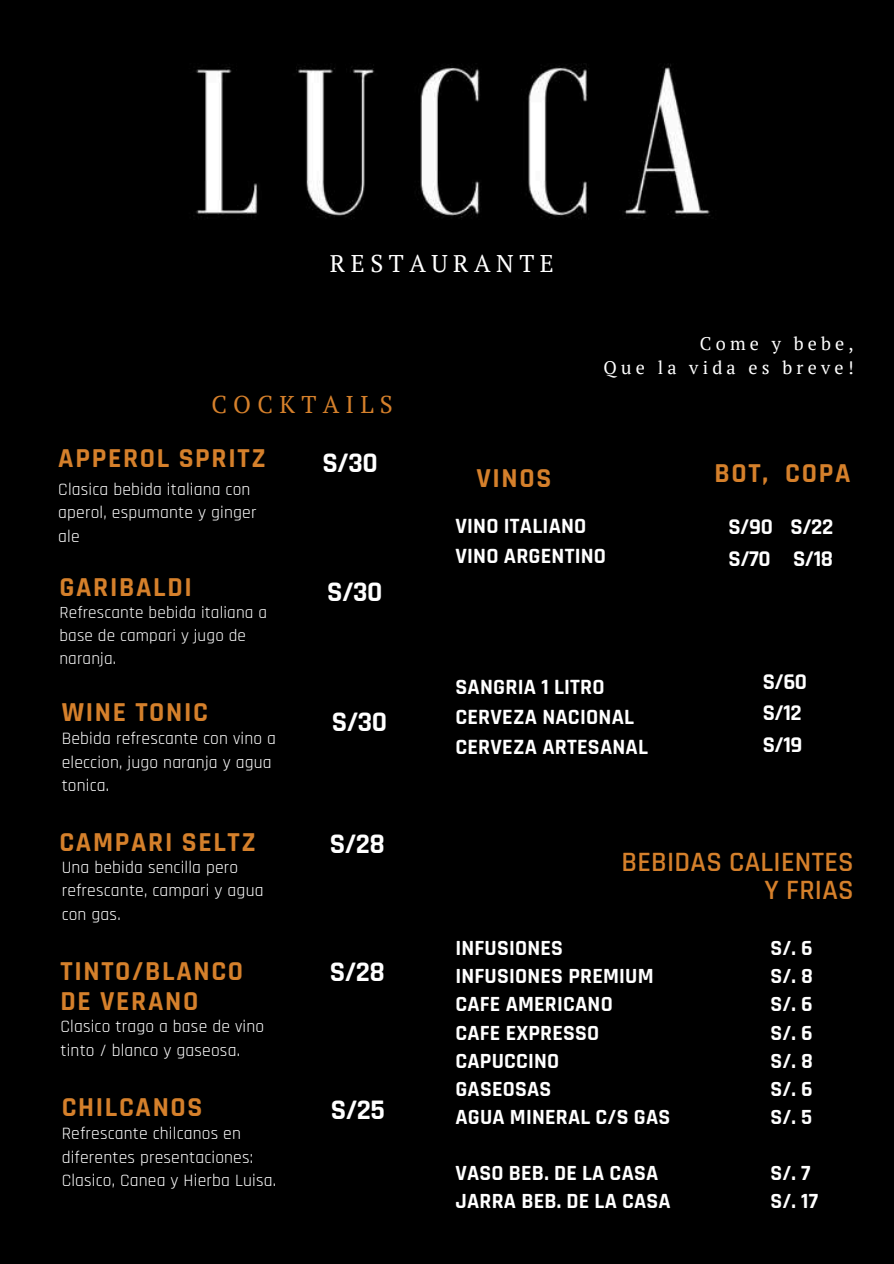
<style>
.page{position:relative;width:894px;height:1264px;background:#fff}
.page>*{position:absolute;margin:0;border:0;box-sizing:border-box;transform-origin:0 0}
.t1{font:700 28.65px "Rajdhani";letter-spacing:-.02em;color:#fff}
.t2{font:600 28.35px/28.2px "Rajdhani";letter-spacing:.01em;color:#d5802b;text-align:right}
.t3{font:700 27.75px/30.3px "Rajdhani";letter-spacing:.06em;color:#d5802b}
.t4{font:24.15px "PT Serif";letter-spacing:.23em;color:#fff}
.t5{font:24.15px "PT Serif";letter-spacing:.26em;color:#d5802b}
.t6{font:700 22.8px/31.5px "Rajdhani";letter-spacing:-.02em;color:#fff}
.t7{font:700 22.05px/30.3px "Rajdhani";letter-spacing:.01em;color:#fff}
.t8{font:700 21.9px/28.2px "Rajdhani";letter-spacing:.01em;color:#fff}
.t9{font:18.15px/24px "PT Serif";letter-spacing:.23em;color:#fff;text-align:right}
.t10{font:17.55px/23.7px "Rajdhani";letter-spacing:.01em;color:#fff}
.t11{font:17.1px/23.1px "Rajdhani";letter-spacing:.01em;color:#fff}
</style>
<div class="page">
<div style="left:0;top:0;width:893px;height:1263px;background:#000"></div>
<img style="left:196px;top:63px;width:514px;height:155px">
<h3 class="t4" style="left:330px;top:247px;width:225px">RESTAURANTE</h3>
<p class="t9" style="left:603px;top:331px;width:252px">Come y bebe,<br>Que la vida es breve!</p>
<h3 class="t5" style="left:211px;top:387px;width:183px">COCKTAILS</h3>
<h3 class="t3" style="left:58px;top:443px;width:209px">APPEROL SPRITZ</h3>
<p class="t10" style="left:58px;top:477px;width:200px">Clasica bebida italiana con aperol, espumante y ginger ale</p>
<h1 class="t1" style="left:322px;top:445px;width:57px">S/30</h1>
<h3 class="t3" style="left:59px;top:572px;width:134px">GARIBALDI</h3>
<p class="t11" style="left:59px;top:601px;width:209px">Refrescante bebida italiana a base de campari y jugo de naranja.</p>
<h3 class="t3" style="left:62px;top:698px;width:148px">WINE TONIC</h3>
<p class="t10" style="left:62px;top:727px;width:216px">Bebida refrescante con vino a eleccion, jugo naranja y agua tonica.</p>
<h3 class="t3" style="left:59px;top:828px;width:198px">CAMPARI SELTZ</h3>
<p class="t10" style="left:62px;top:855px;width:203px">Una bebida sencilla pero refrescante, campari y agua con gas.</p>
<h3 class="t3" style="left:60px;top:956px;width:184px">TINTO/BLANCO<br>DE VERANO</h3>
<p class="t10" style="left:60px;top:1015px;width:205px">Clasico trago a base de vino tinto / blanco y gaseosa.</p>
<h3 class="t3" style="left:62px;top:1093px;width:142px">CHILCANOS</h3>
<p class="t10" style="left:62px;top:1121px;width:216px">Refrescante chilcanos en diferentes presentaciones:<br>Clasico, Canea y Hierba Luisa.</p>
<h1 class="t1" style="left:327px;top:574px;width:57px">S/30</h1>
<h1 class="t1" style="left:332px;top:704px;width:57px">S/30</h1>
<h1 class="t1" style="left:330px;top:826px;width:57px">S/28</h1>
<h1 class="t1" style="left:330px;top:954px;width:57px">S/28</h1>
<h1 class="t1" style="left:331px;top:1092px;width:56px">S/25</h1>
<h3 class="t3" style="left:476px;top:464px;width:76px">VINOS</h3>
<p class="t7" style="left:455px;top:511px;width:152px">VINO ITALIANO<br>VINO ARGENTINO</p>
<p class="t7" style="left:455px;top:672px;width:194px">SANGRIA 1 LITRO<br>CERVEZA NACIONAL<br>CERVEZA ARTESANAL</p>
<h3 class="t3" style="left:714px;top:458px;width:137px">BOT, COPA</h3>
<p class="t6" style="left:728px;top:511px;width:106px">S/90 S/22<br>S/70 S/18</p>
<p class="t6" style="left:762px;top:666px;width:46px">S/60<br>S/12<br>S/19</p>
<h2 class="t2" style="left:621px;top:848px;width:234px">BEBIDAS CALIENTES<br>Y FRIAS</h2>
<p class="t8" style="left:455px;top:934px;width:216px">INFUSIONES<br>INFUSIONES PREMIUM<br>CAFE AMERICANO<br>CAFE EXPRESSO<br>CAPUCCINO<br>GASEOSAS<br>AGUA MINERAL C/S GAS</p>
<p class="t8" style="left:455px;top:1159px;width:217px">VASO BEB. DE LA CASA<br>JARRA BEB. DE LA CASA</p>
<p class="t8" style="left:770px;top:934px;width:44px;text-align:justify">S/. 6<br>S/. 8<br>S/. 6<br>S/. 6<br>S/. 8<br>S/. 6<br>S/. 5</p>
<p class="t8" style="left:770px;top:1159px;width:49px">S/. 7<br>S/. 17</p>
</div>
